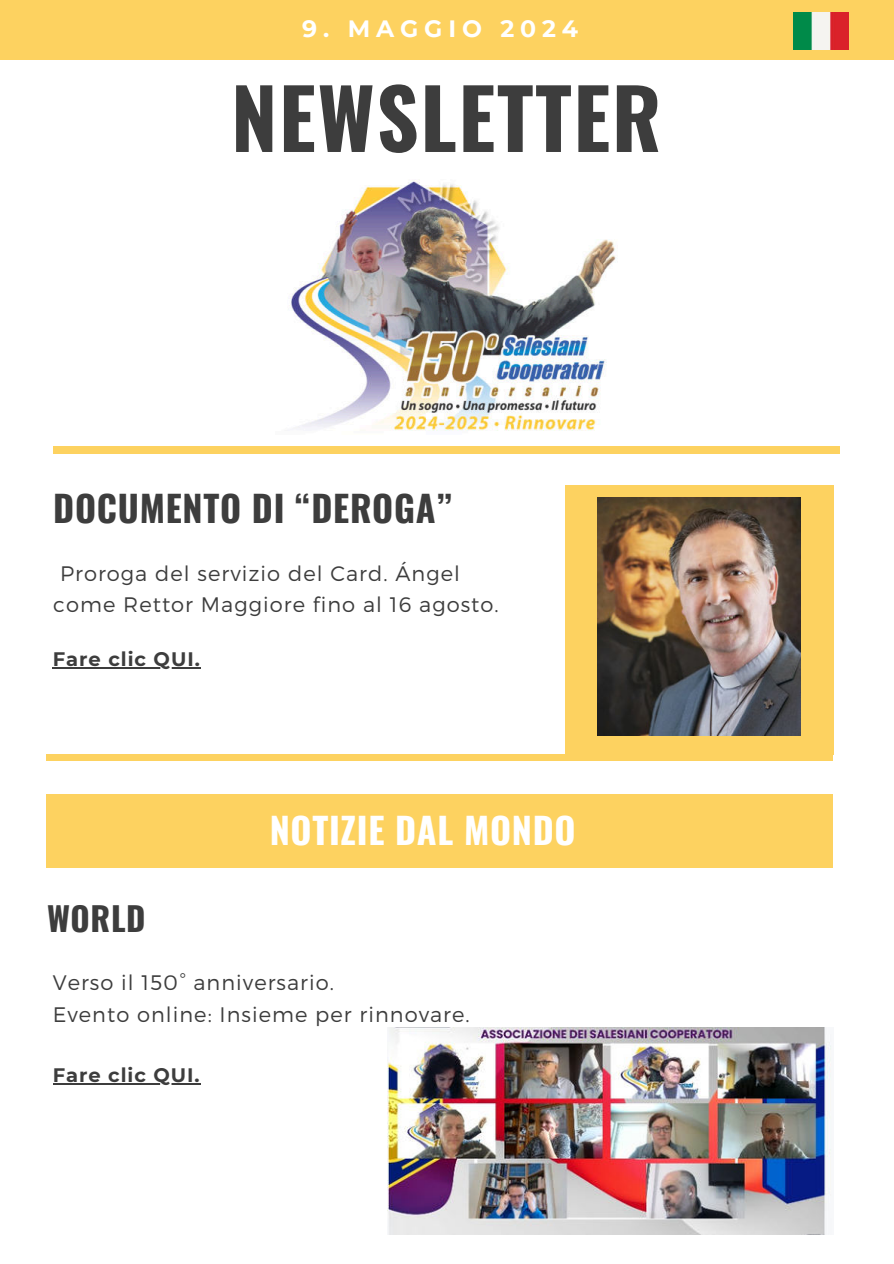
<style>
.page{position:relative;width:894px;height:1264px;background:#fff}
.page>*{position:absolute;margin:0;border:0;box-sizing:border-box;transform-origin:0 0}
.t1{font:700 82.2px "Oswald";letter-spacing:.02em;color:#3d3d3d}
.t2{font:700 36px "Oswald";letter-spacing:.02em;color:#3d3d3d}
.t3{font:700 36px "Oswald";letter-spacing:.02em;color:#fff}
.t4{font:700 33px "Oswald";letter-spacing:.02em;color:#3d3d3d}
.t5{font:700 23.55px "Montserrat";letter-spacing:.25em;color:#fff}
.t6{font:300 21px/31.5px "Montserrat";letter-spacing:.05em;color:#3d3d3d}
.t7{font:700 19.5px "Montserrat";letter-spacing:.05em;color:#3d3d3d}
</style>
<div class="page">
<div style="left:0;top:0;width:893px;height:60px;background:#fdd260"></div>
<div style="left:53px;top:447px;width:786px;height:6px;background:#fdd260"></div>
<div style="left:46px;top:754px;width:786px;height:7px;background:#fdd260"></div>
<div style="left:46px;top:794px;width:786px;height:73px;background:#fdd260"></div>
<div style="left:565px;top:485px;width:267px;height:269px;background:#fdd260"></div>
<img style="left:597px;top:498px;width:203px;height:237px">
<img style="left:387px;top:1027px;width:444px;height:207px">
<img style="left:793px;top:13px;width:55px;height:37px">
<img style="left:289px;top:179px;width:327px;height:252px">
<hr style="left:53px;top:667px;width:148px;height:1px;background:#3d3d3d">
<hr style="left:53px;top:1083px;width:147px;height:1px;background:#3d3d3d">
<p class="t5" style="left:302px;top:11px;width:277px">9. MAGGIO 2024</p>
<h1 class="t1" style="left:231px;top:75px;width:431px">NEWSLETTER</h1>
<h2 class="t2" style="left:53px;top:489px;width:400px">DOCUMENTO DI &lt;DEROGA=</h2>
<p class="t6" style="left:53px;top:557px;width:447px;text-indent:7px">Proroga del servizio del Card. Ángel come Rettor Maggiore fino al 16 agosto.</p>
<p class="t7" style="left:53px;top:645px;width:148px">Fare clic QUI.</p>
<h2 class="t3" style="left:269px;top:811px;width:307px">NOTIZIE DAL MONDO</h2>
<h3 class="t4" style="left:47px;top:901px;width:100px">WORLD</h3>
<p class="t6" style="left:53px;top:966px;width:418px">Verso il 150° anniversario.<br>Evento online: Insieme per rinnovare.</p>
<p class="t7" style="left:53px;top:1061px;width:148px">Fare clic QUI.</p>
</div>
